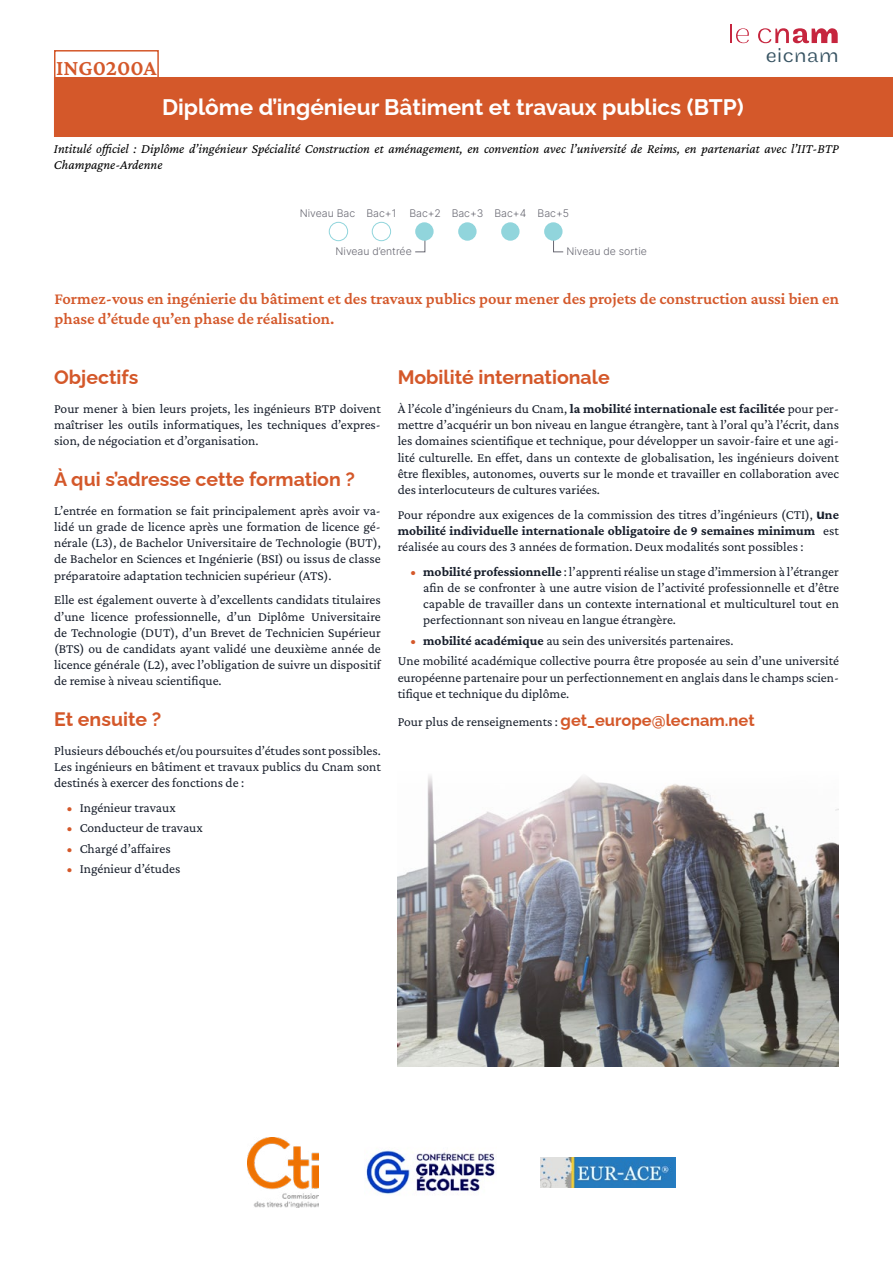
<style>
.page{position:relative;width:893px;height:1263px;background:#fff}
.page>*{position:absolute;margin:0;border:0;box-sizing:border-box;transform-origin:0 0}
.t1{font:700 22.5px "Raleway";color:#fff}
.t2{font:600 22.5px "Crimson Pro";color:#d4582a}
.t3{font:300 21px "Maple";letter-spacing:.01em;color:#385463;scale:1.05 1}
.t4{font:700 19.5px "Raleway";color:#d4582a}
.t5{font:600 16.5px/19.8px "Crimson Pro";color:#d4582a}
.t6{font:13.5px/16.2px "Crimson Pro";color:#171e2b;text-align:justify}
.t7{font:italic 13.5px/16.2px "Crimson Pro";color:#000}
.t8{font:10.5px "Inter";color:#686872}
.s1{color:#d4582a}
.s2{font-weight:700}
.s3{font-family:"Inter"}
.s4{font-weight:700;color:#d4582a}
.s5{font-family:"Raleway";font-weight:700;font-size:16.5px;color:#d4582a}
</style>
<div class="page">
<div style="left:776px;top:77px;width:117px;height:60px;background:#d4582a"></div>
<div style="left:54px;top:77px;width:785px;height:60px;background:#d4582a"></div>
<svg style="left:415px;top:241px;width:10px;height:11px"></svg>
<svg style="left:553px;top:235px;width:11px;height:17px"></svg>
<div style="left:329px;top:222px;width:19px;height:19px;border:1px solid #91d5dc;border-radius:50%"></div>
<div style="left:372px;top:222px;width:19px;height:19px;border:1px solid #91d5dc;border-radius:50%"></div>
<div style="left:415px;top:222px;width:19px;height:19px;background:#91d5dc;border-radius:50%"></div>
<div style="left:458px;top:222px;width:19px;height:19px;background:#91d5dc;border-radius:50%"></div>
<div style="left:501px;top:222px;width:19px;height:19px;background:#91d5dc;border-radius:50%"></div>
<div style="left:544px;top:222px;width:18px;height:19px;background:#91d5dc;border-radius:50%"></div>
<img style="left:398px;top:775px;width:441px;height:291px">
<div style="left:54px;top:50px;width:105px;height:29px;border:2px solid #d4582a"></div>
<svg style="left:730px;top:24px;width:19px;height:19px"></svg>
<svg style="left:758px;top:28px;width:80px;height:15px"></svg>
<img style="left:248px;top:1137px;width:71px;height:70px">
<img style="left:540px;top:1157px;width:136px;height:31px">
<img style="left:366px;top:1150px;width:129px;height:44px">
<h1 class="t2" style="left:56px;top:53px;width:102px">ING0200A</h1>
<h2 class="t3" style="left:766px;top:43px;width:71px">eicnam</h2>
<h1 class="t1" style="left:162px;top:89px;width:583px">Diplôme d’ingénieur Bâtiment et travaux publics (BTP)</h1>
<p class="t7" style="left:54px;top:140px;width:786px">Intitulé officiel : Diplôme d’ingénieur Spécialité Construction et aménagement, en convention avec l’université de Reims, en partenariat avec l’IIT-BTP<br>Champagne-Ardenne</p>
<p class="t8" style="left:300px;top:206px;width:271px">Niveau Bac Bac+1 Bac+2 Bac+3 Bac+4 Bac+5</p>
<p class="t8" style="left:336px;top:243px;width:78px">Niveau d’entrée</p>
<p class="t8" style="left:566px;top:243px;width:82px">Niveau de sortie</p>
<p class="t5" style="left:55px;top:289px;width:786px">Formez-vous en ingénierie du bâtiment et des travaux publics pour mener des projets de construction aussi bien en phase d’étude qu’en phase de réalisation.</p>
<h3 class="t4" style="left:54px;top:362px;width:86px">Objectifs</h3>
<p class="t6" style="left:54px;top:400px;width:328px">Pour mener à bien leurs projets, les ingénieurs BTP doivent maîtriser les outils informatiques, les techniques d’expres&shy;sion, de négociation et d’organisation.</p>
<h3 class="t4" style="left:54px;top:463px;width:302px">À qui s’adresse cette formation ?</h3>
<p class="t6" style="left:54px;top:502px;width:328px">L’entrée en formation se fait principalement après avoir va&shy;lidé un grade de licence après une formation de licence gé&shy;nérale (L3), de Bachelor Universitaire de Technologie (BUT), de Bachelor en Sciences et Ingénierie (BSI) ou issus de classe préparatoire adaptation technicien supérieur (ATS).</p>
<p class="t6" style="left:54px;top:592px;width:328px">Elle est également ouverte à d’excellents candidats titulaires d’une licence professionnelle, d’un Diplôme Universitaire de Technologie (DUT), d’un Brevet de Technicien Supérieur (BTS) ou de candidats ayant validé une deuxième année de licence générale (L2), avec l’obligation de suivre un dispositif de remise à niveau scientifique.</p>
<h3 class="t4" style="left:54px;top:703px;width:109px">Et ensuite ?</h3>
<p class="t6" style="left:54px;top:742px;width:328px">Plusieurs débouchés et/ou poursuites d’études sont possibles.<br>Les ingénieurs en bâtiment et travaux publics du Cnam sont destinés à exercer des fonctions de :</p>
<p class="t6" style="left:67px;top:799px;width:110px"><span class="s1">•</span> Ingénieur travaux</p>
<p class="t6" style="left:67px;top:819px;width:137px"><span class="s1">•</span> Conducteur de travaux</p>
<p class="t6" style="left:67px;top:840px;width:105px"><span class="s1">•</span> Chargé d’affaires</p>
<p class="t6" style="left:67px;top:860px;width:115px"><span class="s1">•</span> Ingénieur d’études</p>
<h3 class="t4" style="left:398px;top:362px;width:213px">Mobilité internationale</h3>
<p class="t6" style="left:398px;top:400px;width:443px">À l’école d’ingénieurs du Cnam, <span class="s2">la mobilité internationale est facilitée</span> pour per&shy;mettre d’acquérir un bon niveau en langue étrangère, tant à l’oral qu’à l’écrit, dans les domaines scientifique et technique, pour développer un savoir-faire et une agi&shy;lité culturelle. En effet, dans un contexte de globalisation, les ingénieurs doivent être flexibles, autonomes, ouverts sur le monde et travailler en collaboration avec des interlocuteurs de cultures variées.</p>
<p class="t6" style="left:398px;top:506px;width:443px">Pour répondre aux exigences de la commission des titres d’ingénieurs (CTI), <span class="s3">u</span><span class="s2">ne mobilité individuelle internationale obligatoire de 9 semaines minimum</span> est réalisée au cours des 3 années de formation. Deux modalités sont possibles :</p>
<p class="t6" style="left:423px;top:563px;width:417px;text-indent:-13px"><span class="s4">•</span> <span class="s2">mobilité professionnelle</span> : l’apprenti réalise un stage d’immersion à l’étranger afin de se confronter à une autre vision de l’activité professionnelle et d’être capable de travailler dans un contexte international et multiculturel tout en perfectionnant son niveau en langue étrangère.</p>
<p class="t6" style="left:398px;top:630px;width:443px;line-height:20.4px;text-indent:13px"><span class="s4">•</span> <span class="s2">mobilité académique</span> au sein des universités partenaires.<br>Une mobilité académique collective pourra être proposée au sein d’une université</p>
<p class="t6" style="left:398px;top:669px;width:443px">européenne partenaire pour un perfectionnement en anglais dans le champs scien&shy;tifique et technique du diplôme.</p>
<p class="t6" style="left:398px;top:713px;width:358px">Pour plus de renseignements : <span class="s5">get_europe@lecnam.net</span></p>
</div>
